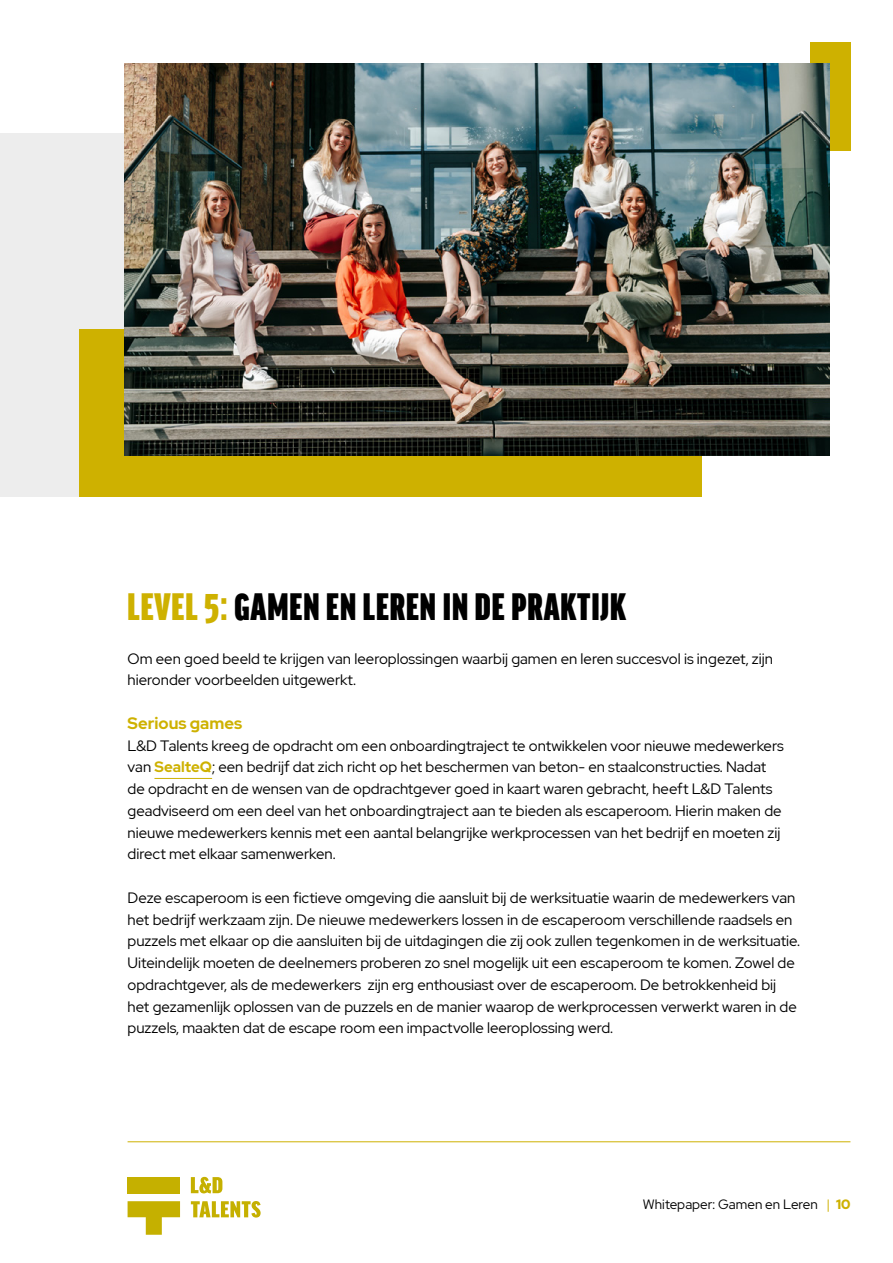
<style>
.page{position:relative;width:893px;height:1263px;background:#fff}
.page>*{position:absolute;margin:0;border:0;box-sizing:border-box;transform-origin:0 0}
.t1{font:900 extra-condensed 45px "Good Headline Sc Offc Pro";letter-spacing:.02em;color:#000}
.t2{font:700 16.5px "Red Hat Display";color:#ceb100}
.t3{font:15px/21.8px "Red Hat Display";color:#000}
.t4{font:13.5px "Red Hat Display";color:#000}
.s1{color:#ceb100}
.s2{font-weight:700;color:#ceb100}
.s3{font-weight:900;color:#ceb100}
</style>
<div class="page">
<div style="left:810px;top:43px;width:40px;height:108px;background:#ceb100"></div>
<hr style="left:128px;top:1141px;width:722px;height:1px;background:#ceb100">
<svg style="left:128px;top:1201px;width:52px;height:34px"></svg>
<div style="left:128px;top:1177px;width:52px;height:16px;background:#c5b000"></div>
<svg style="left:191px;top:1201px;width:70px;height:16px"></svg>
<svg style="left:191px;top:1177px;width:31px;height:16px"></svg>
<hr style="left:154px;top:778px;width:58px;height:1px;background:#ceb100">
<div style="left:0;top:133px;width:702px;height:363px;background:#ededed"></div>
<div style="left:79px;top:329px;width:623px;height:167px;background:#ceb100"></div>
<img style="left:125px;top:64px;width:704px;height:391px">
<h1 class="t1" style="left:128px;top:585px;width:500px"><span class="s1">LEVEL 5:</span> GAMEN EN LEREN IN DE PRAKTIJK</h1>
<p class="t3" style="left:128px;top:647px;width:647px">Om een goed beeld te krijgen van leeroplossingen waarbij gamen en leren succesvol is ingezet, zijn hieronder voorbeelden uitgewerkt.</p>
<p class="t2" style="left:128px;top:712px;width:116px">Serious games</p>
<p class="t3" style="left:128px;top:734px;width:658px">L&amp;D Talents kreeg de opdracht om een onboardingtraject te ontwikkelen voor nieuwe medewerkers van <span class="s2">SealteQ</span>; een bedrijf dat zich richt op het beschermen van beton- en staalconstructies. Nadat de opdracht en de wensen van de opdrachtgever goed in kaart waren gebracht, heeft L&amp;D Talents geadviseerd om een deel van het onboardingtraject aan te bieden als escaperoom. Hierin maken de nieuwe medewerkers kennis met een aantal belangrijke werkprocessen van het bedrijf en moeten zij direct met elkaar samenwerken.</p>
<p class="t3" style="left:128px;top:886px;width:674px">Deze escaperoom is een fictieve omgeving die aansluit bij de werksituatie waarin de medewerkers van het bedrijf werkzaam zijn. De nieuwe medewerkers lossen in de escaperoom verschillende raadsels en puzzels met elkaar op die aansluiten bij de uitdagingen die zij ook zullen tegenkomen in de werksituatie.<br>Uiteindelijk moeten de deelnemers proberen zo snel mogelijk uit een escaperoom te komen. Zowel de opdrachtgever, als de medewerkers zijn erg enthousiast over de escaperoom. De betrokkenheid bij het gezamenlijk oplossen van de puzzels en de manier waarop de werkprocessen verwerkt waren in de puzzels, maakten dat de escape room een impactvolle leeroplossing werd.</p>
<p class="t4" style="left:643px;top:1195px;width:209px">Whitepaper: Gamen en Leren <span class="s1">|</span> <span class="s3">10</span></p>
</div>
